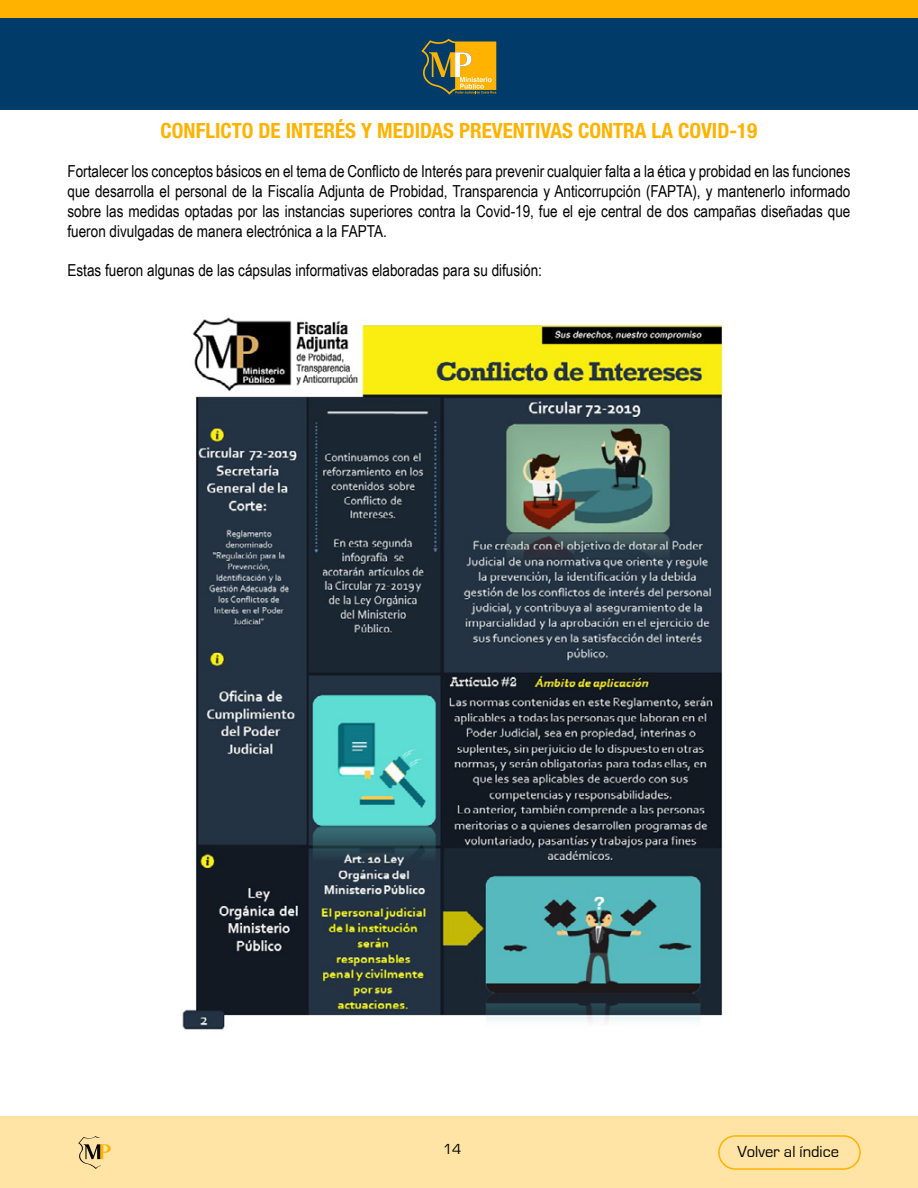
<style>
.page{position:relative;width:918px;height:1188px;background:#fff}
.page>*{position:absolute;margin:0;border:0;box-sizing:border-box;transform-origin:0 0}
.t1{font:700 condensed 21px "Helvetica Neue";color:#ffb300}
.t2{font:16.5px/19.8px "Arial Narrow";color:#000;text-align:justify}
.t3{font:16.5px "Eurostile";color:#000}
.t4{font:15px "Eurostile";color:#000}
</style>
<div class="page">
<div style="left:0;top:14px;width:918px;height:96px;background:#003b69"></div>
<div style="left:0;top:0;width:918px;height:17px;background:#ffb300"></div>
<svg style="left:422px;top:39px;width:74px;height:55px"></svg>
<div style="left:0;top:1117px;width:918px;height:71px;background:#ffe4a6"></div>
<div style="left:718px;top:1135px;width:143px;height:35px;border:2px solid #ffb300;border-radius:17px"></div>
<svg style="left:78px;top:1136px;width:33px;height:33px"></svg>
<img style="left:182px;top:317px;width:546px;height:713px">
<p class="t1" style="left:161px;top:118px;width:598px">CONFLICTO DE INTERÉS Y MEDIDAS PREVENTIVAS CONTRA LA COVID-19</p>
<p class="t2" style="left:68px;top:161px;width:784px">Fortalecer los conceptos básicos en el tema de Conflicto de Interés para prevenir cualquier falta a la ética y probidad en las funciones que desarrolla el personal de la Fiscalía Adjunta de Probidad, Transparencia y Anticorrupción (FAPTA), y mantenerlo informado sobre las medidas optadas por las instancias superiores contra la Covid-19, fue el eje central de dos campañas diseñadas que fueron divulgadas de manera electrónica a la FAPTA.</p>
<p class="t2" style="left:68px;top:260px;width:476px">Estas fueron algunas de las cápsulas informativas elaboradas para su difusión:</p>
<p class="t4" style="left:443px;top:1141px;width:20px">14</p>
<p class="t3" style="left:737px;top:1142px;width:103px">Volver al índice</p>
</div>
